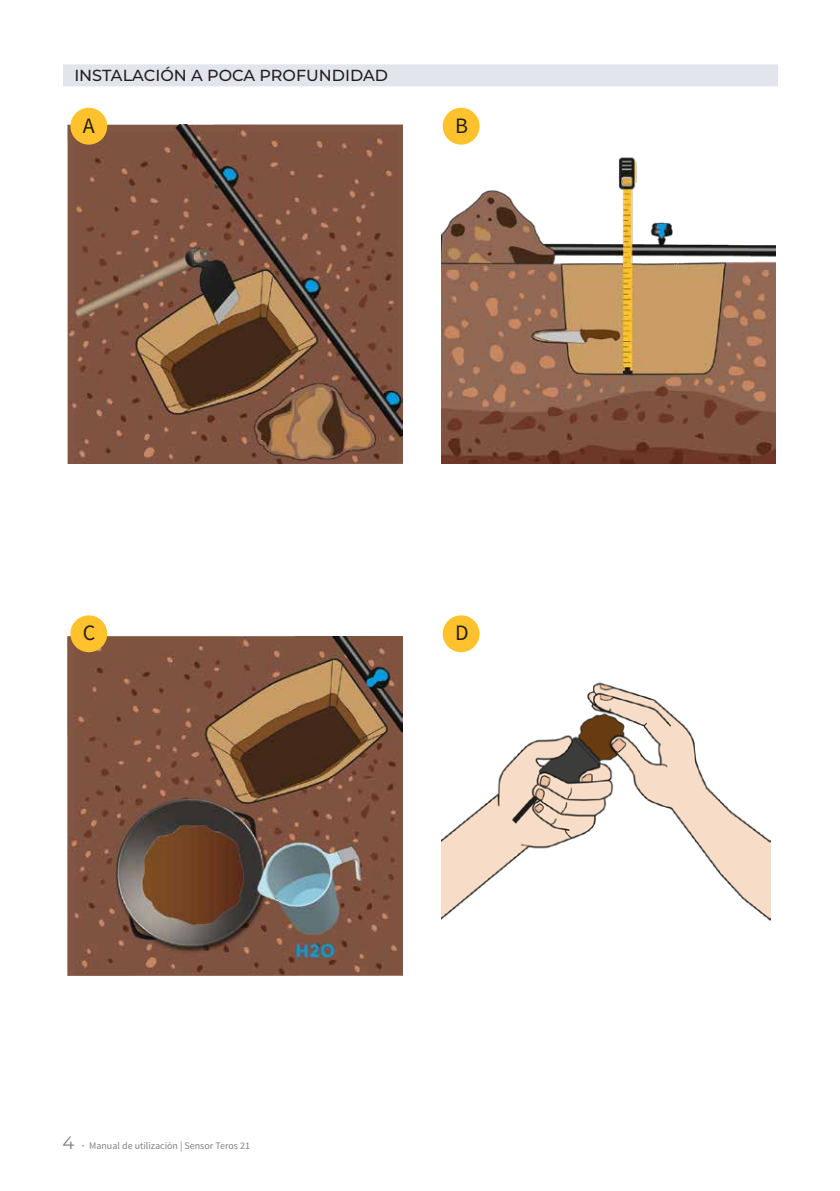
<style>
.page{position:relative;width:840px;height:1191px;background:#fff}
.page>*{position:absolute;margin:0;border:0;box-sizing:border-box;transform-origin:0 0}
.t1{font:22px "Source Sans Pro";color:#231f20}
.t2{font:500 16px "Montserrat";color:#231f20}
.t3{font:10px "Source Sans Pro";color:#808285}
.s1{font-family:"Montserrat";font-size:18px}
.s2{font-weight:600}
</style>
<div class="page">
<img style="left:441px;top:682px;width:329px;height:239px">
<img style="left:441px;top:124px;width:334px;height:339px">
<img style="left:68px;top:636px;width:334px;height:339px">
<img style="left:68px;top:124px;width:334px;height:339px">
<div style="left:63px;top:64px;width:714px;height:22px;background:#e3e5ed"></div>
<div style="left:70px;top:615px;width:37px;height:37px;background:#ffc22c;border-radius:50%"></div>
<div style="left:70px;top:108px;width:37px;height:37px;background:#ffc22c;border-radius:50%"></div>
<div style="left:442px;top:615px;width:37px;height:37px;background:#ffc22c;border-radius:50%"></div>
<div style="left:442px;top:108px;width:37px;height:37px;background:#ffc22c;border-radius:50%"></div>
<h2 class="t2" style="left:74px;top:64px;width:315px">INSTALACIÓN A POCA PROFUNDIDAD</h2>
<h1 class="t1" style="left:83px;top:112px;width:13px">A</h1>
<h1 class="t1" style="left:455px;top:112px;width:14px">B</h1>
<h1 class="t1" style="left:83px;top:619px;width:14px">C</h1>
<h1 class="t1" style="left:455px;top:619px;width:15px">D</h1>
<p class="t3" style="left:62px;top:1139px;width:189px"><span class="s1">4</span> <span class="s2">·</span> Manual de utilización | Sensor Teros 21</p>
</div>
